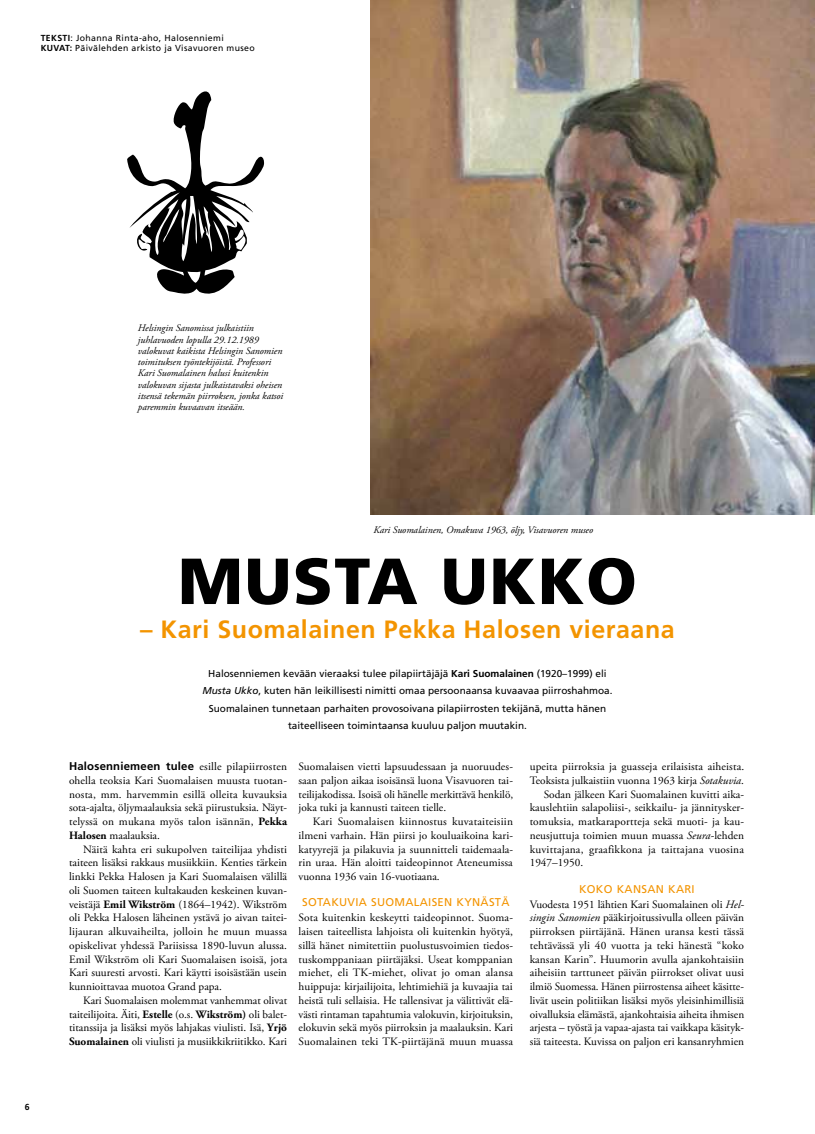
<style>
.page{position:relative;width:815px;height:1134px;background:#fff}
.page>*{position:absolute;margin:0;border:0;box-sizing:border-box;transform-origin:0 0}
.t1{font:900 65px "Frutiger";letter-spacing:.025em;color:#000}
.t2{font:700 25px "Frutiger";letter-spacing:.02em;color:#f39400}
.t3{font:11.25px/13.8px "Adobe Garamond Pro";letter-spacing:.005em;color:#000;text-align:justify}
.t4{font:11.25px "Frutiger";letter-spacing:.025em;color:#f39400}
.t5{font:italic 10px/11.2px "Adobe Garamond Pro";color:#000}
.t6{font:10px/17.5px "Frutiger";color:#000;text-align:center}
.t7{font:8.75px/10px "Frutiger";letter-spacing:.04em;color:#000}
.t8{font:700 8.75px "Frutiger";color:#000}
.s1{font-weight:700}
.s2{font-style:italic}
.s3{font-family:"Frutiger";font-weight:700}
</style>
<div class="page">
<svg style="left:127px;top:91px;width:137px;height:203px"></svg>
<img style="left:371px;top:0;width:444px;height:515px">
<p class="t7" style="left:41px;top:33px;width:215px"><span class="s1">TEKSTI</span>: Johanna Rinta-aho, Halosenniemi<br><span class="s1">KUVAT:</span> Päivälehden arkisto ja Visavuoren museo</p>
<p class="t5" style="left:138px;top:323px;width:147px">Helsingin Sanomissa julkaistiin juhlavuoden lopulla 29.12.1989 valokuvat kaikista Helsingin Sanomien toimituksen työntekijöistä. Professori Kari Suomalainen halusi kuitenkin valokuvan sijasta julkaistavaksi oheisen itsensä tekemän piirroksen, jonka katsoi paremmin kuvaavan itseään.</p>
<p class="t8" style="left:25px;top:1102px;width:6px">6</p>
<p class="t5" style="left:373px;top:525px;width:221px">Kari Suomalainen, Omakuva 1963, öljy, Visavuoren museo</p>
<h1 class="t1" style="left:178px;top:542px;width:460px">MUSTA UKKO</h1>
<h2 class="t2" style="left:140px;top:614px;width:536px">– Kari Suomalainen Pekka Halosen vieraana</h2>
<p class="t6" style="left:202px;top:664px;width:412px">Halosenniemen kevään vieraaksi tulee pilapiirtäjäjä <span class="s1">Kari Suomalainen</span> (1920–1999) eli <span class="s2">Musta Ukko</span>, kuten hän leikillisesti nimitti omaa persoonaansa kuvaavaa piirroshahmoa.<br>Suomalainen tunnetaan parhaiten provosoivana pilapiirrosten tekijänä, mutta hänen taiteelliseen toimintaansa kuuluu paljon muutakin.</p>
<p class="t3" style="left:69px;top:760px;width:220px"><span class="s3">Halosenniemeen tulee</span> esille pilapiirrosten ohella teoksia Kari Suomalaisen muusta tuotan&shy;nosta, mm. harvemmin esillä olleita kuvauksia sota-ajalta, öljymaalauksia sekä piirustuksia. Näyt&shy;telyssä on mukana myös talon isännän, <span class="s1">Pekka Halosen</span> maalauksia.</p>
<p class="t3" style="left:69px;top:842px;width:220px;text-indent:14px">Näitä kahta eri sukupolven taiteilijaa yhdisti taiteen lisäksi rakkaus musiikkiin. Kenties tärkein linkki Pekka Halosen ja Kari Suomalaisen välillä oli Suomen taiteen kultakauden keskeinen kuvan&shy;veistäjä <span class="s1">Emil Wikström</span> (1864–1942). Wikström oli Pekka Halosen läheinen ystävä jo aivan taitei&shy;lijauran alkuvaiheilta, jolloin he muun muassa opiskelivat yhdessä Pariisissa 1890-luvun alussa.<br>Emil Wikström oli Kari Suomalaisen isoisä, jota Kari suuresti arvosti. Kari käytti isoisästään usein kunnioittavaa muotoa Grand papa.</p>
<p class="t3" style="left:69px;top:994px;width:220px;text-indent:14px">Kari Suomalaisen molemmat vanhemmat olivat taiteilijoita. Äiti, <span class="s1">Estelle</span> (o.s. <span class="s1">Wikström)</span> oli balet&shy;titanssija ja lisäksi myös lahjakas viulisti. Isä, <span class="s1">Yrjö Suomalainen</span> oli viulisti ja musiikkikriitikko. Kari</p>
<p class="t3" style="left:299px;top:760px;width:216px">Suomalaisen vietti lapsuudessaan ja nuoruudes&shy;saan paljon aikaa isoisänsä luona Visavuoren tai&shy;teilijakodissa. Isoisä oli hänelle merkittävä henkilö, joka tuki ja kannusti taiteen tielle.</p>
<p class="t3" style="left:299px;top:815px;width:216px;text-indent:14px">Kari Suomalaisen kiinnostus kuvataiteisiin ilmeni varhain. Hän piirsi jo kouluaikoina kari&shy;katyyrejä ja pilakuvia ja suunnitteli taidemaala&shy;rin uraa. Hän aloitti taideopinnot Ateneumissa vuonna 1936 vain 16-vuotiaana.</p>
<p class="t4" style="left:302px;top:896px;width:207px">Sotakuvia Suo malaisen kynästä</p>
<p class="t3" style="left:299px;top:911px;width:216px">Sota kuitenkin keskeytti taideopinnot. Suoma&shy;laisen taiteellista lahjoista oli kuitenkin hyötyä, sillä hänet nimitettiin puolustusvoimien tiedos&shy;tuskomppaniaan piirtäjäksi. Useat komppanian miehet, eli TK-miehet, olivat jo oman alansa huippuja: kirjailijoita, lehtimiehiä ja kuvaajia tai heistä tuli sellaisia. He tallensivat ja välittivät elä&shy;västi rintaman tapahtumia valokuvin, kirjoituksin, elokuvin sekä myös piirroksin ja maalauksin. Kari Suomalainen teki TK-piirtäjänä muun muassa</p>
<p class="t3" style="left:530px;top:760px;width:216px">upeita piirroksia ja guasseja erilaisista aiheista.</p>
<p class="t3" style="left:530px;top:774px;width:216px">Teoksista julkaistiin vuonna 1963 kirja <span class="s2">Sotakuvia</span>.</p>
<p class="t3" style="left:544px;top:787px;width:202px">Sodan jälkeen Kari Suomalainen kuvitti aika-</p>
<p class="t3" style="left:530px;top:801px;width:216px">kauslehtiin salapoliisi-, seikkailu- ja jännitysker-</p>
<p class="t3" style="left:530px;top:815px;width:216px">tomuksia, matkaraportteja sekä muoti- ja kau-</p>
<p class="t3" style="left:530px;top:829px;width:216px">neusjuttuja toimien muun muassa <span class="s2">Seura</span>-lehden</p>
<p class="t3" style="left:530px;top:842px;width:216px">kuvittajana, graafikkona ja taittajana vuosina</p>
<p class="t3" style="left:530px;top:856px;width:55px">1947–1950.</p>
<p class="t4" style="left:579px;top:882px;width:117px">Ko ko kan san Kari</p>
<p class="t3" style="left:530px;top:897px;width:216px">Vuodesta 1951 lähtien Kari Suomalainen oli <span class="s2">Hel&shy;singin Sanomien</span> pääkirjoitussivulla olleen päivän piirroksen piirtäjänä. Hänen uransa kesti tässä tehtävässä yli 40 vuotta ja teki hänestä “koko kansan Karin”. Huumorin avulla ajankohtaisiin aiheisiin tarttuneet päivän piirrokset olivat uusi ilmiö Suomessa. Hänen piirrostensa aiheet käsitte&shy;livät usein politiikan lisäksi myös yleisinhimillisiä oivalluksia elämästä, ajankohtaisia aiheita ihmisen arjesta – työstä ja vapaa-ajasta tai vaikkapa käsityk&shy;siä taiteesta. Kuvissa on paljon eri kansanryhmien</p>
</div>
